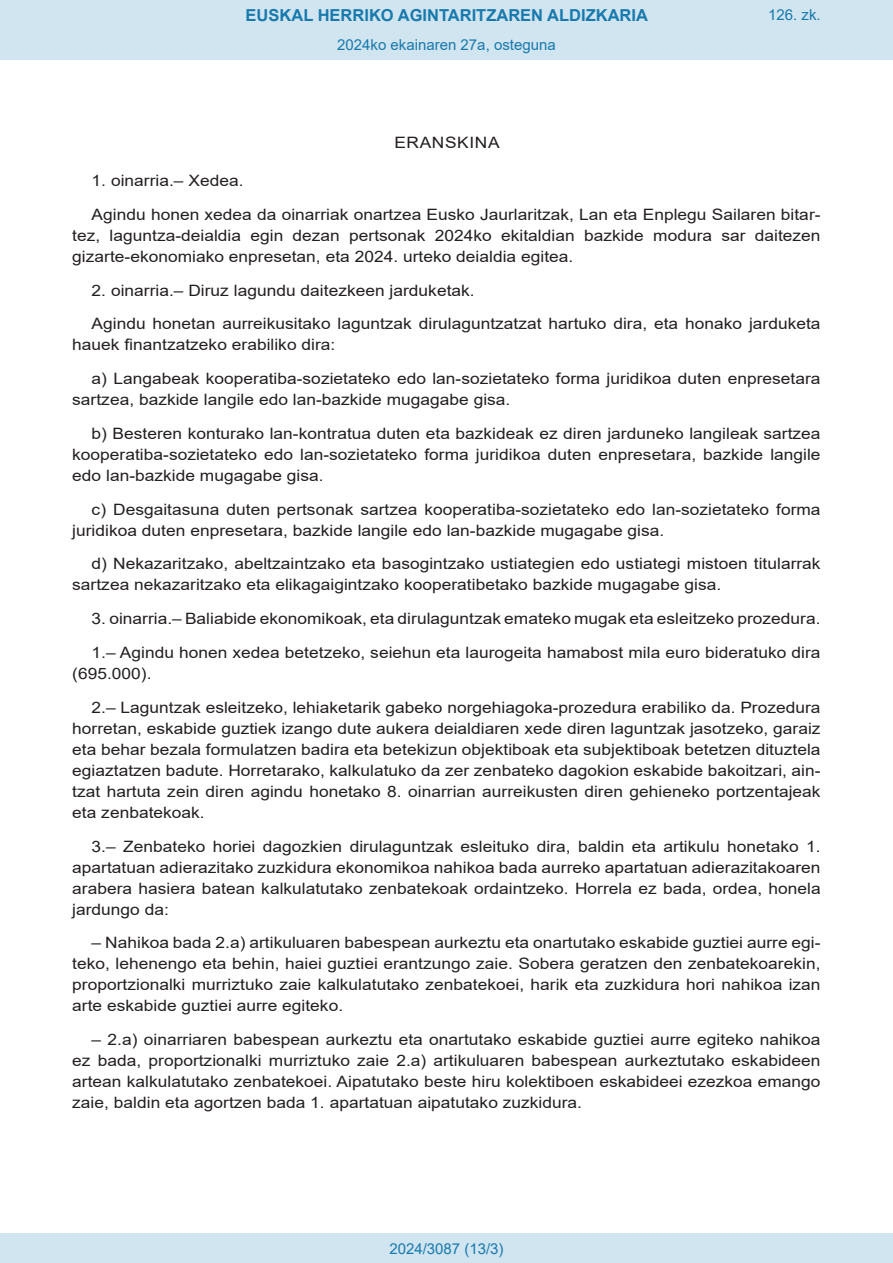
<style>
.page{position:relative;width:893px;height:1263px;background:#fff}
.page>*{position:absolute;margin:0;border:0;box-sizing:border-box;transform-origin:0 0}
.t1{font:700 16.5px "Arial";color:#1879ad}
.BOPVDetalle{font:15.6px/21px "Arial";color:#231f20;text-align:justify;scale:1.11 1}
.BOPVClave{font:15.6px "Arial";letter-spacing:.035em;color:#231f20;scale:1.11 1}
.Paginacion_Centro{font:15px "Arial";color:#1879ad}
</style>
<div class="page">
<div style="left:0;top:0;width:893px;height:60px;background:#d0e5f0"></div>
<div style="left:0;top:1233px;width:893px;height:30px;background:#d0e5f0"></div>
<p class="t1" style="left:246px;top:3px;width:404px">EUSKAL HERRIKO AGINTARITZAREN ALDIZKARIA</p>
<p class="Paginacion_Centro" style="left:337px;top:35px;width:220px">2024ko ekainaren 27a, osteguna</p>
<p class="BOPVClave" style="left:394px;top:132px;width:96px">ERANSKINA</p>
<p class="Paginacion_Centro" style="left:768px;top:5px;width:54px">126. zk.</p>
<p class="BOPVDetalle" style="left:92px;top:170px;width:138px">1. oinarria.– Xedea.</p>
<p class="BOPVDetalle" style="left:72px;top:204px;width:676px;text-indent:19px">Agindu honen xedea da oinarriak onartzea Eusko Jaurlaritzak, Lan eta Enplegu Sailaren bitar&shy;tez, laguntza-deialdia egin dezan pertsonak 2024ko ekitaldian bazkide modura sar daitezen gizarte-ekonomiako enpresetan, eta 2024. urteko deialdia egitea.</p>
<p class="BOPVDetalle" style="left:92px;top:280px;width:347px">2. oinarria.– Diruz lagundu daitezkeen jarduketak.</p>
<p class="BOPVDetalle" style="left:72px;top:313px;width:676px;text-indent:19px">Agindu honetan aurreikusitako laguntzak dirulaguntzatzat hartuko dira, eta honako jarduketa hauek finantzatzeko erabiliko dira:</p>
<p class="BOPVDetalle" style="left:72px;top:368px;width:676px;text-indent:19px">a) Langabeak kooperatiba-sozietateko edo lan-sozietateko forma juridikoa duten enpresetara sartzea, bazkide langile edo lan-bazkide mugagabe gisa.</p>
<p class="BOPVDetalle" style="left:72px;top:423px;width:676px;text-indent:19px">b) Besteren konturako lan-kontratua duten eta bazkideak ez diren jarduneko langileak sartzea kooperatiba-sozietateko edo lan-sozietateko forma juridikoa duten enpresetara, bazkide langile edo lan-bazkide mugagabe gisa.</p>
<p class="BOPVDetalle" style="left:72px;top:499px;width:676px;text-indent:19px">c) Desgaitasuna duten pertsonak sartzea kooperatiba-sozietateko edo lan-sozietateko forma juridikoa duten enpresetara, bazkide langile edo lan-bazkide mugagabe gisa.</p>
<p class="BOPVDetalle" style="left:72px;top:553px;width:676px;text-indent:19px">d) Nekazaritzako, abeltzaintzako eta basogintzako ustiategien edo ustiategi mistoen titularrak sartzea nekazaritzako eta elikagaigintzako kooperatibetako bazkide mugagabe gisa.</p>
<p class="BOPVDetalle" style="left:92px;top:608px;width:658px">3. oinarria.– Baliabide ekonomikoak, eta dirulaguntzak emateko mugak eta esleitzeko prozedura.</p>
<p class="BOPVDetalle" style="left:72px;top:642px;width:676px;text-indent:19px">1.– Agindu honen xedea betetzeko, seiehun eta laurogeita hamabost mila euro bideratuko dira (695.000).</p>
<p class="BOPVDetalle" style="left:72px;top:697px;width:676px;text-indent:19px">2.– Laguntzak esleitzeko, lehiaketarik gabeko norgehiagoka-prozedura erabiliko da. Prozedura horretan, eskabide guztiek izango dute aukera deialdiaren xede diren laguntzak jasotzeko, garaiz eta behar bezala formulatzen badira eta betekizun objektiboak eta subjektiboak betetzen dituztela egiaztatzen badute. Horretarako, kalkulatuko da zer zenbateko dagokion eskabide bakoitzari, ain&shy;tzat hartuta zein diren agindu honetako 8. oinarrian aurreikusten diren gehieneko portzentajeak eta zenbatekoak.</p>
<p class="BOPVDetalle" style="left:72px;top:835px;width:676px;text-indent:19px">3.– Zenbateko horiei dagozkien dirulaguntzak esleituko dira, baldin eta artikulu honetako 1. apartatuan adierazitako zuzkidura ekonomikoa nahikoa bada aurreko apartatuan adierazitakoaren arabera hasiera batean kalkulatutako zenbatekoak ordaintzeko. Horrela ez bada, ordea, honela jardungo da:</p>
<p class="BOPVDetalle" style="left:72px;top:932px;width:676px;text-indent:19px">– Nahikoa bada 2.a) artikuluaren babespean aurkeztu eta onartutako eskabide guztiei aurre egi&shy;teko, lehenengo eta behin, haiei guztiei erantzungo zaie. Sobera geratzen den zenbatekoarekin, proportzionalki murriztuko zaie kalkulatutako zenbatekoei, harik eta zuzkidura hori nahikoa izan arte eskabide guztiei aurre egiteko.</p>
<p class="BOPVDetalle" style="left:72px;top:1029px;width:676px;text-indent:19px">– 2.a) oinarriaren babespean aurkeztu eta onartutako eskabide guztiei aurre egiteko nahikoa ez bada, proportzionalki murriztuko zaie 2.a) artikuluaren babespean aurkeztutako eskabideen artean kalkulatutako zenbatekoei. Aipatutako beste hiru kolektiboen eskabideei ezezkoa emango zaie, baldin eta agortzen bada 1. apartatuan aipatutako zuzkidura.</p>
<p class="Paginacion_Centro" style="left:389px;top:1238px;width:116px">2024/3087 (13/3)</p>
</div>
